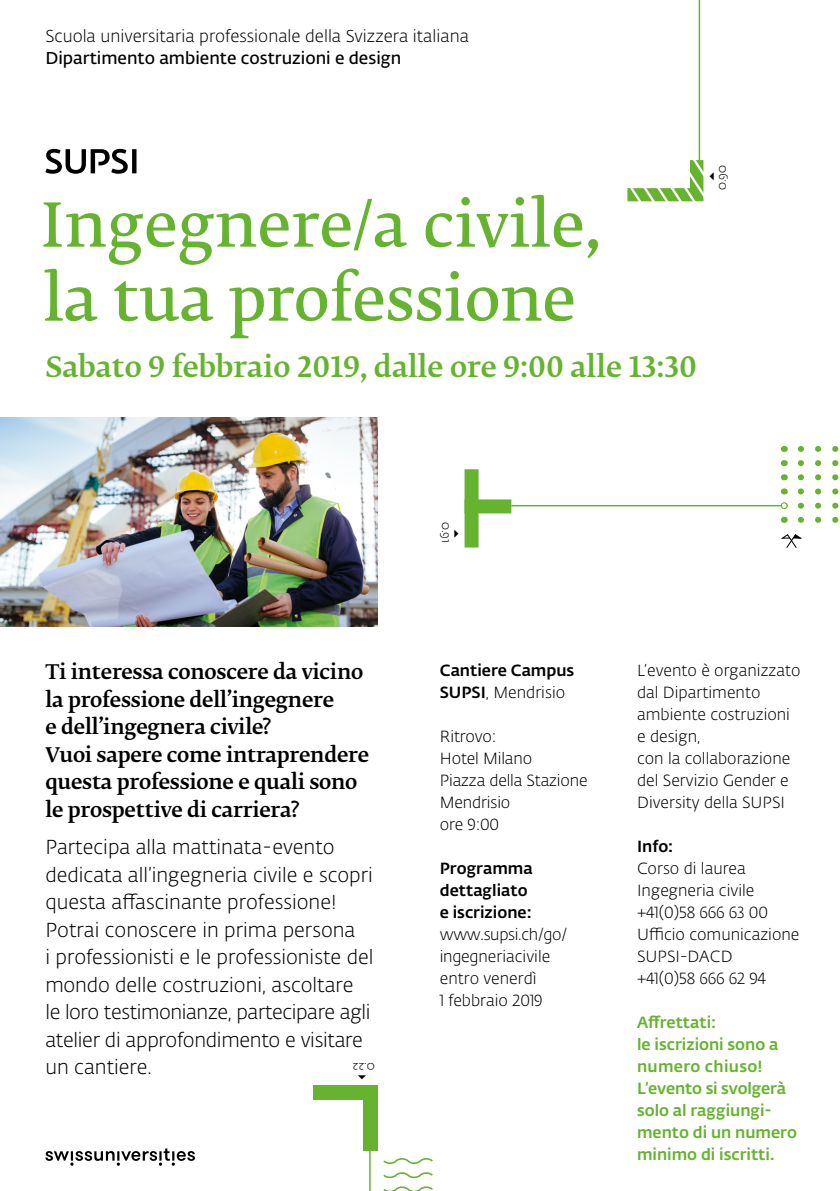
<style>
.page{position:relative;width:840px;height:1191px;background:#fff}
.page>*{position:absolute;margin:0;border:0;box-sizing:border-box;transform-origin:0 0}
.t1{font:60px/74px "SUPSI Fedra Serif Demi";color:#65b32e}
.t2{font:500 28px "SUPSI Fedra Serif";color:#65b32e}
.t3{font:300 20px/27.6px "SUPSI Fedra Sans";color:#000}
.t4{font:500 20px/27.6px "SUPSI Fedra Serif";letter-spacing:-.01em;color:#000}
.t5{font:300 17px "SUPSI Fedra Sans";color:#000}
.t6{font:600 17px "SUPSI Fedra Sans";color:#000}
.t7{font:300 16px/22px "SUPSI Fedra Sans";color:#000}
.t8{font:500 16px/22px "SUPSI Fedra Sans";color:#65b32e}
.t9{font:500 16px/22px "SUPSI Fedra Sans";color:#000}
.t10{font:300 12px "SUPSI Fedra Sans";color:#000}
.s1{font-weight:300}
</style>
<div class="page">
<img style="left:0;top:417px;width:377px;height:210px">
<svg style="left:627px;top:160px;width:76px;height:41px"></svg>
<hr style="left:698px;top:0;width:1px;height:160px;background:#65b32e">
<div style="left:464px;top:499px;width:47px;height:14px;background:#65b32e"></div>
<div style="left:464px;top:469px;width:14px;height:78px;background:#65b32e"></div>
<hr style="left:511px;top:505px;width:270px;height:1px;background:#65b32e">
<svg style="left:781px;top:534px;width:21px;height:14px"></svg>
<svg style="left:800px;top:488px;width:39px;height:6px"></svg>
<svg style="left:800px;top:474px;width:39px;height:6px"></svg>
<svg style="left:800px;top:460px;width:39px;height:6px"></svg>
<svg style="left:800px;top:446px;width:39px;height:6px"></svg>
<svg style="left:800px;top:502px;width:39px;height:6px"></svg>
<svg style="left:800px;top:517px;width:39px;height:6px"></svg>
<div style="left:780px;top:502px;width:7px;height:7px;border:1px solid #65b32e;border-radius:50%"></div>
<svg style="left:383px;top:1158px;width:50px;height:33px"></svg>
<div style="left:362px;top:1087px;width:15px;height:63px;background:#65b32e"></div>
<div style="left:312px;top:1085px;width:65px;height:14px;background:#65b32e"></div>
<hr style="left:369px;top:1150px;width:1px;height:41px;background:#65b32e">
<svg style="left:45px;top:149px;width:91px;height:25px"></svg>
<svg style="left:45px;top:1148px;width:150px;height:17px"></svg>
<p class="t5" style="left:45px;top:24px;width:425px">Scuola universitaria professionale della Svizzera italiana</p>
<p class="t6" style="left:45px;top:45px;width:357px">Dipartimento ambiente costruzioni e design</p>
<h1 class="t1" style="left:41px;top:189px;width:561px">Ingegnere/a civile, la tua professione</h1>
<h2 class="t2" style="left:45px;top:351px;width:652px">Sabato 9 febbraio 2019, dalle ore 9:00 alle 13:30</h2>
<p class="t10" style="left:714px;top:185px;width:7px;rotate:-180deg">▸</p>
<p class="t10" style="left:713px;top:190px;width:26px;rotate:-90deg">0.90</p>
<p class="t10" style="left:454px;top:522px;width:22px;rotate:90deg">0.91</p>
<p class="t10" style="left:453px;top:525px;width:7px">▸</p>
<p class="t4" style="left:45px;top:658px;width:325px">Ti interessa conoscere da vicino la professione dell’ingegnere<br>e dell’ingegnera civile?<br>Vuoi sapere come intraprendere questa professione e quali sono le prospettive di carriera?</p>
<p class="t3" style="left:45px;top:833px;width:329px">Partecipa alla mattinata-evento dedicata all’ingegneria civile e scopri questa affascinante professione!<br>Potrai conoscere in prima persona<br>i professionisti e le professioniste del mondo delle costruzioni, ascoltare le loro testimonianze, partecipare agli atelier di approfondimento e visitare un cantiere.</p>
<p class="t10" style="left:374px;top:1075px;width:24px;rotate:-180deg">0.22</p>
<p class="t10" style="left:371px;top:1073px;width:7px;rotate:90deg">▸</p>
<p class="t9" style="left:439px;top:658px;width:136px">Cantiere Campus<br>SUPSI<span class="s1">, Mendrisio</span></p>
<p class="t7" style="left:439px;top:725px;width:149px">Ritrovo:<br>Hotel Milano<br>Piazza della Stazione<br>Mendrisio<br>ore 9:00</p>
<p class="t9" style="left:439px;top:856px;width:94px">Programma dettagliato e iscrizione:</p>
<p class="t7" style="left:439px;top:923px;width:129px">www.supsi.ch/go/ ingegneriacivile entro venerdì<br>1 febbraio 2019</p>
<p class="t7" style="left:636px;top:659px;width:165px">L’evento è organizzato dal Dipartimento ambiente costruzioni e design,<br>con la collaborazione del Servizio Gender e<br>Diversity della SUPSI</p>
<p class="t9" style="left:636px;top:834px;width:38px">Info:</p>
<p class="t7" style="left:636px;top:857px;width:164px">Corso di laurea<br>Ingegneria civile +41(0)58 666 63 00<br>Ufficio comunicazione<br>SUPSI-DACD<br>+41(0)58 666 62 94</p>
<p class="t8" style="left:636px;top:1010px;width:161px">Affrettati:<br>le iscrizioni sono a numero chiuso!<br>L’evento si svolgerà solo al raggiungi&shy;mento di un numero minimo di iscritti.</p>
</div>
